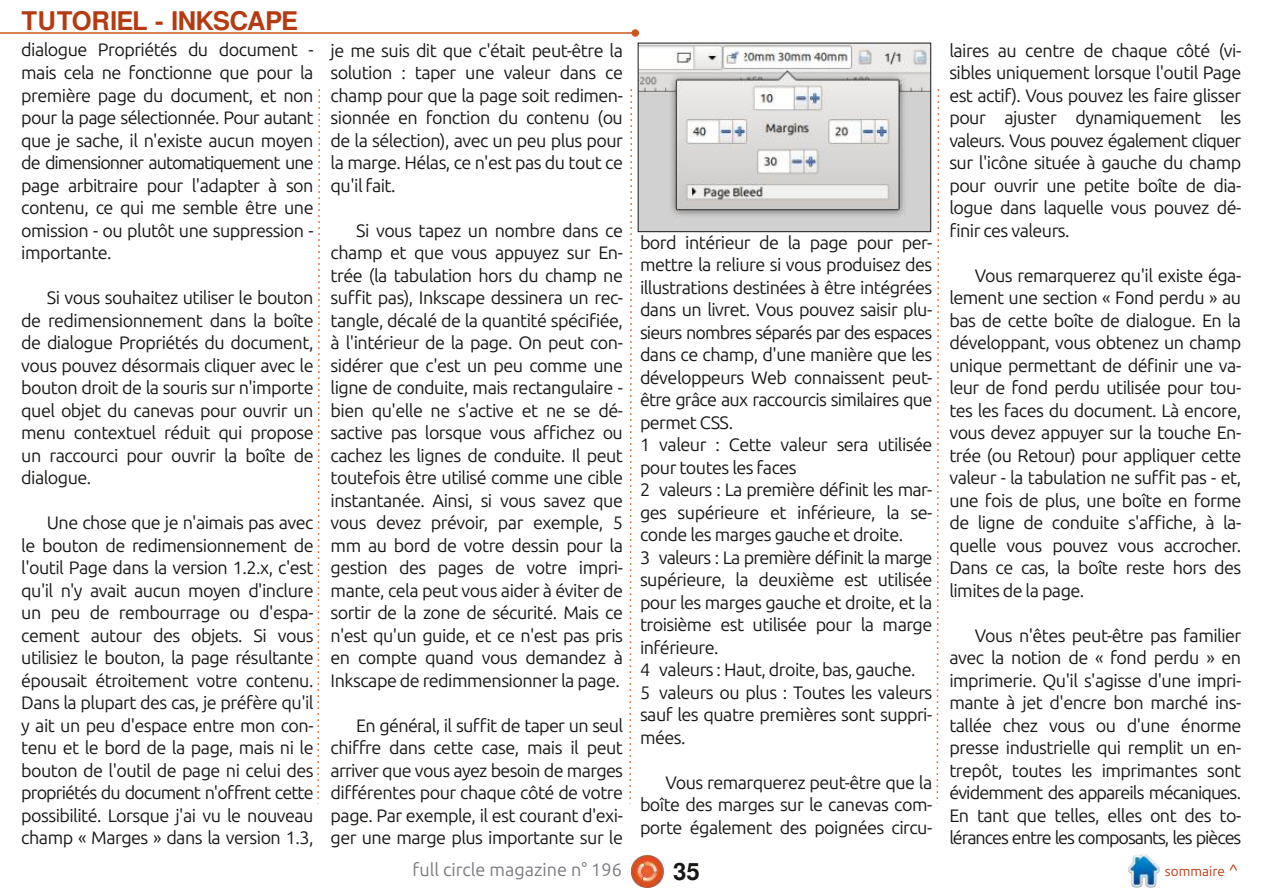
<style>
.page{position:relative;width:1263px;height:893px;background:#fff}
.page>*{position:absolute;margin:0;border:0;box-sizing:border-box;transform-origin:0 0}
.t1{font:700 25.5px "Free Sans";letter-spacing:-.04em;color:#b53a10}
.t2{font:700 24px "Free Sans";color:#181715}
.t3{font:18px/22.5px "Ubuntu";letter-spacing:-.03em;color:#181715;text-align:justify}
.t4{font:18px "Ubuntu";color:#79797f}
.t5{font:13.5px "Ubuntu";color:#b53a10}
.s1{color:#fff}
.s2{font-size:16.5px}
</style>
<div class="page">
<img style="left:631px;top:855px;width:33px;height:33px">
<img style="left:1128px;top:855px;width:32px;height:32px">
<hr style="left:0;top:32px;width:635px;height:2px;background:#cd581e">
<div style="left:631px;top:29px;width:8px;height:8px;background:#cd581e;border-radius:50%"></div>
<svg style="left:629px;top:89px;width:4px;height:715px"></svg>
<svg style="left:317px;top:89px;width:3px;height:715px"></svg>
<svg style="left:936px;top:89px;width:4px;height:715px"></svg>
<img style="left:640px;top:45px;width:289px;height:185px">
<div style="left:638px;top:43px;width:293px;height:189px;border:1px solid #181715"></div>
<h1 class="t1" style="left:21px;top:10px;width:278px">TUTORIEL - INKSCAPE</h1>
<p class="t3" style="left:21px;top:39px;width:294px">dialogue Propriétés du document - mais cela ne fonctionne que pour la première page du document, et non pour la page sélectionnée. Pour autant que je sache, il n'existe aucun moyen de dimensionner automatiquement une page arbitraire pour l'adapter à son contenu, ce qui me semble être une omission - ou plutôt une suppression - importante.</p>
<p class="t3" style="left:21px;top:286px;width:294px;text-indent:26px">Si vous souhaitez utiliser le bouton de redimensionnement dans la boîte de dialogue Propriétés du document, vous pouvez désormais cliquer avec le bouton droit de la souris sur n'importe quel objet du canevas pour ouvrir un menu contextuel réduit qui propose un raccourci pour ouvrir la boîte de dialogue.</p>
<p class="t3" style="left:21px;top:511px;width:294px;text-indent:26px">Une chose que je n'aimais pas avec le bouton de redimensionnement de l'outil Page dans la version 1.2.x, c'est qu'il n'y avait aucun moyen d'inclure un peu de rembourrage ou d'espa&shy;cement autour des objets. Si vous utilisiez le bouton, la page résultante épousait étroitement votre contenu.<br>Dans la plupart des cas, je préfère qu'il y ait un peu d'espace entre mon con&shy;tenu et le bord de la page, mais ni le bouton de l'outil de page ni celui des propriétés du document n'offrent cette possibilité. Lorsque j'ai vu le nouveau champ « Marges » dans la version 1.3,</p>
<p class="t3" style="left:331px;top:39px;width:294px">je me suis dit que c'était peut-être la solution : taper une valeur dans ce champ pour que la page soit redimen&shy;sionnée en fonction du contenu (ou de la sélection), avec un peu plus pour la marge. Hélas, ce n'est pas du tout ce qu'il fait.</p>
<p class="t3" style="left:331px;top:219px;width:294px;text-indent:26px">Si vous tapez un nombre dans ce champ et que vous appuyez sur En&shy;trée (la tabulation hors du champ ne suffit pas), Inkscape dessinera un rec&shy;tangle, décalé de la quantité spécifiée, à l'intérieur de la page. On peut con&shy;sidérer que c'est un peu comme une ligne de conduite, mais rectangulaire - bien qu'elle ne s'active et ne se dé&shy;sactive pas lorsque vous affichez ou cachez les lignes de conduite. Il peut toutefois être utilisé comme une cible instantanée. Ainsi, si vous savez que vous devez prévoir, par exemple, 5 mm au bord de votre dessin pour la gestion des pages de votre impri&shy;mante, cela peut vous aider à éviter de sortir de la zone de sécurité. Mais ce n'est qu'un guide, et ce n'est pas pris en compte quand vous demandez à Inkscape de redimmensionner la page.</p>
<p class="t3" style="left:331px;top:714px;width:294px;text-indent:26px">En général, il suffit de taper un seul chiffre dans cette case, mais il peut arriver que vous ayez besoin de marges différentes pour chaque côté de votre page. Par exemple, il est courant d'exi&shy;ger une marge plus importante sur le</p>
<p class="t3" style="left:640px;top:231px;width:294px;text-align:left">bord intérieur de la page pour per&shy;mettre la reliure si vous produisez des illustrations destinées à être intégrées dans un livret. Vous pouvez saisir plu&shy;sieurs nombres séparés par des espaces dans ce champ, d'une manière que les développeurs Web connaissent peut&shy;être grâce aux raccourcis similaires que permet CSS.<br>1<span class="s1">1</span>valeur : Cette valeur sera utilisée pour toutes les faces<br>2<span class="s1">1</span>valeurs : La première définit les mar&shy;ges supérieure et inférieure, la se&shy;conde les marges gauche et droite.<br>3<span class="s1">1</span>valeurs : La première définit la marge supérieure, la deuxième est utilisée pour les marges gauche et droite, et la troisième est utilisée pour la marge inférieure.<br>4<span class="s1">1</span>valeurs : Haut, droite, bas, gauche.<br>5<span class="s1">1</span>valeurs ou plus : Toutes les valeurs sauf les quatre premières sont suppri&shy;mées.</p>
<p class="t3" style="left:640px;top:771px;width:294px;text-indent:26px">Vous remarquerez peut-être que la boîte des marges sur le canevas com&shy;porte également des poignées circu-</p>
<p class="t3" style="left:949px;top:39px;width:293px">laires au centre de chaque côté (vi&shy;sibles uniquement lorsque l'outil Page est actif). Vous pouvez les faire glisser pour ajuster dynamiquement les valeurs. Vous pouvez également cliquer sur l'icône située à gauche du champ pour ouvrir une petite boîte de dia&shy;logue dans laquelle vous pouvez dé&shy;finir ces valeurs.</p>
<p class="t3" style="left:949px;top:264px;width:293px;text-indent:26px">Vous remarquerez qu'il existe éga&shy;lement une section « Fond perdu » au bas de cette boîte de dialogue. En la développant, vous obtenez un champ unique permettant de définir une va&shy;leur de fond perdu utilisée pour tou&shy;tes les faces du document. Là encore, vous devez appuyer sur la touche En&shy;trée (ou Retour) pour appliquer cette valeur - la tabulation ne suffit pas - et, une fois de plus, une boîte en forme de ligne de conduite s'affiche, à la&shy;quelle vous pouvez vous accrocher.<br>Dans ce cas, la boîte reste hors des limites de la page.</p>
<p class="t3" style="left:949px;top:624px;width:293px;text-indent:26px">Vous n'êtes peut-être pas familier avec la notion de « fond perdu » en imprimerie. Qu'il s'agisse d'une impri&shy;mante à jet d'encre bon marché ins&shy;tallée chez vous ou d'une énorme presse industrielle qui remplit un en&shy;trepôt, toutes les imprimantes sont évidemment des appareils mécaniques.<br>En tant que telles, elles ont des to&shy;lérances entre les composants, les pièces</p>
<p class="t4" style="left:412px;top:859px;width:211px">full circle magazine n° 196</p>
<h2 class="t2" style="left:673px;top:861px;width:28px">35</h2>
<p class="t5" style="left:1165px;top:863px;width:75px">sommaire <span class="s2">^</span></p>
</div>
